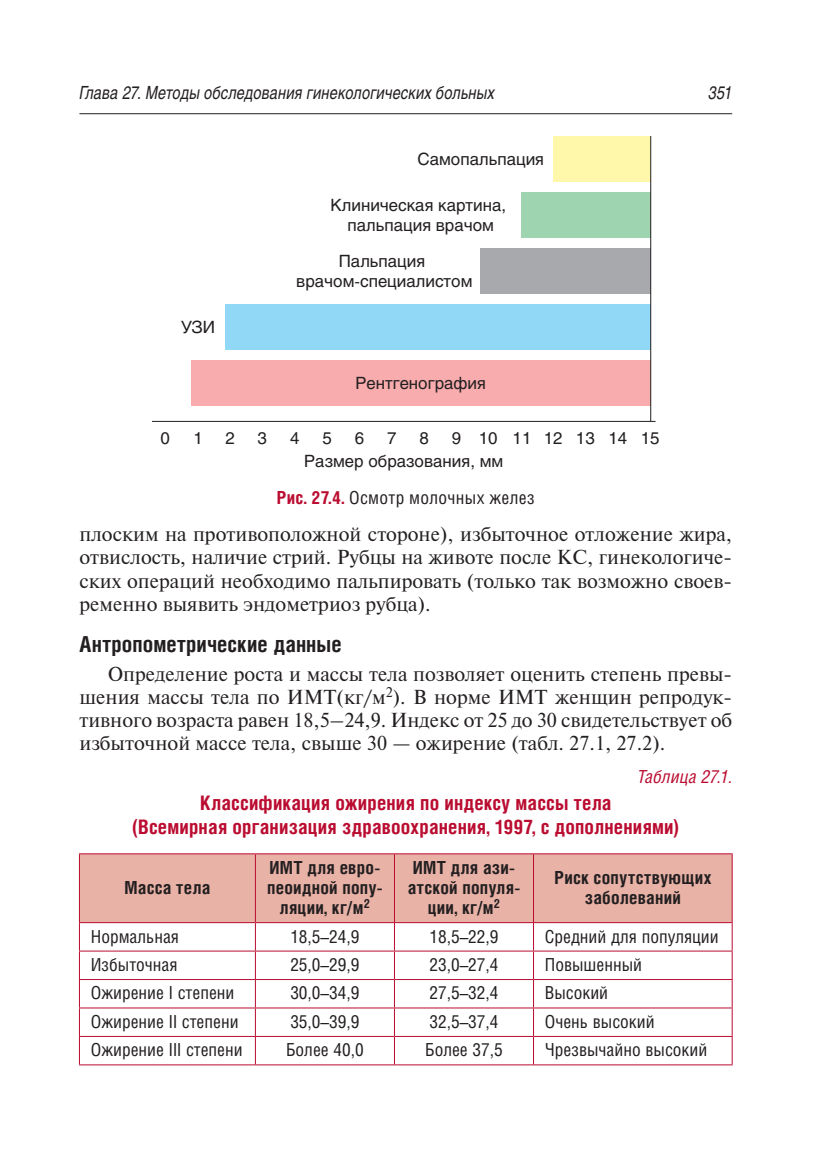
<style>
.page{position:relative;width:823px;height:1168px;background:#fff}
.page>*{position:absolute;margin:0;border:0;box-sizing:border-box;transform-origin:0 0}
.t1{font:700 22px "Helios Cond";letter-spacing:.005em;color:#231f20}
.t2{font:20.2px/23.2px "Newton";color:#231f20;text-align:justify}
.t3{font:700 20px/24px "Helios Cond";letter-spacing:.01em;color:#ba0c30;text-align:center}
.t4{font:18px "Helios Cond";color:#231f20}
.t5{font:700 18px/20px "Helios Cond";letter-spacing:.015em;color:#231f20;text-align:center}
.t6{font:italic 18px "Helios";letter-spacing:.015em;color:#231f20;scale:.8 1}
.t7{font:18px "Helios Cond";letter-spacing:.02em;color:#231f20}
.t8{font:italic 18px "Helios Cond";letter-spacing:.01em;color:#ba0c30}
.t9{font:16.8px/20.2px "Helios";color:#231f20;text-align:center}
.s1{font-weight:700;color:#ba0c30}
</style>
<div class="page">
<hr style="left:79px;top:113px;width:652px;height:1px;background:#231f20">
<div style="left:80px;top:854px;width:651px;height:68px;background:#e9b2a7"></div>
<hr style="left:255px;top:854px;width:1px;height:68px;background:#ba0c30">
<hr style="left:394px;top:854px;width:1px;height:68px;background:#ba0c30">
<hr style="left:532px;top:854px;width:1px;height:68px;background:#ba0c30">
<hr style="left:79px;top:950px;width:315px;height:1px;background:#ba0c30">
<hr style="left:394px;top:950px;width:139px;height:1px;background:#ba0c30">
<hr style="left:533px;top:950px;width:199px;height:1px;background:#ba0c30">
<hr style="left:79px;top:979px;width:315px;height:1px;background:#ba0c30">
<hr style="left:394px;top:979px;width:139px;height:1px;background:#ba0c30">
<hr style="left:533px;top:979px;width:199px;height:1px;background:#ba0c30">
<hr style="left:79px;top:1007px;width:315px;height:1px;background:#ba0c30">
<hr style="left:394px;top:1007px;width:139px;height:1px;background:#ba0c30">
<hr style="left:533px;top:1007px;width:199px;height:1px;background:#ba0c30">
<hr style="left:79px;top:1036px;width:315px;height:1px;background:#ba0c30">
<svg style="left:255px;top:923px;width:1px;height:141px"></svg>
<hr style="left:394px;top:1036px;width:139px;height:1px;background:#ba0c30">
<svg style="left:394px;top:923px;width:1px;height:141px"></svg>
<hr style="left:533px;top:1036px;width:199px;height:1px;background:#ba0c30">
<hr style="left:79px;top:853px;width:176px;height:1px;background:#ba0c30">
<hr style="left:79px;top:854px;width:1px;height:68px;background:#ba0c30">
<hr style="left:255px;top:853px;width:477px;height:1px;background:#ba0c30">
<hr style="left:731px;top:854px;width:1px;height:68px;background:#ba0c30">
<hr style="left:79px;top:922px;width:176px;height:1px;background:#ba0c30">
<hr style="left:255px;top:922px;width:477px;height:1px;background:#ba0c30">
<svg style="left:79px;top:923px;width:1px;height:141px"></svg>
<svg style="left:731px;top:923px;width:1px;height:141px"></svg>
<hr style="left:79px;top:1064px;width:653px;height:1px;background:#ba0c30">
<div style="left:191px;top:360px;width:459px;height:46px;background:#f8acad"></div>
<div style="left:225px;top:304px;width:425px;height:46px;background:#91d8f7"></div>
<div style="left:479px;top:248px;width:171px;height:46px;background:#a8a9ad"></div>
<div style="left:520px;top:192px;width:130px;height:46px;background:#9fd4b0"></div>
<div style="left:553px;top:136px;width:97px;height:46px;background:#fff8aa"></div>
<hr style="left:650px;top:136px;width:1px;height:285px;background:#231f20">
<hr style="left:152px;top:421px;width:503px;height:1px;background:#231f20">
<p class="t6" style="left:79px;top:86px;width:520px">Глава 27. Методы обследования гинекологических больных</p>
<p class="t6" style="left:708px;top:86px;width:31px">351</p>
<p class="t9" style="left:181px;top:319px;width:36px">УЗИ</p>
<p class="t9" style="left:417px;top:151px;width:128px">Самопальпация</p>
<p class="t9" style="left:330px;top:197px;width:177px">Клиническая картина, пальпация врачом</p>
<p class="t9" style="left:296px;top:253px;width:178px">Пальпация врачом-специалистом</p>
<p class="t9" style="left:355px;top:375px;width:132px">Рентгенография</p>
<p class="t9" style="left:160px;top:430px;width:11px">0</p>
<p class="t9" style="left:193px;top:430px;width:11px">1</p>
<p class="t9" style="left:225px;top:430px;width:11px">2</p>
<p class="t9" style="left:257px;top:430px;width:11px">3</p>
<p class="t9" style="left:290px;top:430px;width:11px">4</p>
<p class="t9" style="left:322px;top:430px;width:11px">5</p>
<p class="t9" style="left:354px;top:430px;width:11px">6</p>
<p class="t9" style="left:387px;top:430px;width:11px">7</p>
<p class="t9" style="left:419px;top:430px;width:11px">8</p>
<p class="t9" style="left:304px;top:428px;width:357px;line-height:23.4px;text-align:left;text-indent:147px">9 10 11 12 13 14 15<br>Размер образования, мм</p>
<p class="t7" style="left:276px;top:491px;width:259px"><span class="s1">Рис. 27.4.</span> Осмотр молочных желез</p>
<p class="t2" style="left:79px;top:524px;width:653px">плоским на противоположной стороне), избыточное отложение жира, отвислость, наличие стрий. Рубцы на животе после КС, гинекологиче&shy;ских операций необходимо пальпировать (только так возможно своев&shy;ременно выявить эндометриоз рубца).</p>
<p class="t1" style="left:79px;top:635px;width:263px">Антропометрические данные</p>
<p class="t2" style="left:79px;top:664px;width:653px;text-indent:28px">Определение роста и массы тела позволяет оценить степень превы&shy;шения массы тела по ИМТ(кг/м<sup>2</sup>). В норме ИМТ женщин репродук&shy;тивного возраста равен 18,5–24,9. Индекс от 25 до 30 свидетельствует об избыточной массе тела, свыше 30 — ожирение (табл. 27.1, 27.2).</p>
<p class="t8" style="left:637px;top:770px;width:96px">Таблица 27.1.</p>
<p class="t3" style="left:132px;top:793px;width:548px">Классификация ожирения по индексу массы тела<br>(Всемирная организация здравоохранения, 1997, с дополнениями)</p>
<p class="t5" style="left:124px;top:879px;width:87px">Масса тела</p>
<p class="t5" style="left:267px;top:859px;width:117px">ИМТ для евро&shy;пеоидной попу&shy;ляции, кг/м<sup>2</sup></p>
<p class="t5" style="left:407px;top:859px;width:114px">ИМТ для ази&shy;атской популя&shy;ции, кг/м<sup>2</sup></p>
<p class="t5" style="left:554px;top:869px;width:158px">Риск сопутствующих заболеваний</p>
<p class="t4" style="left:91px;top:930px;width:90px">Нормальная</p>
<p class="t4" style="left:290px;top:930px;width:71px">18,5–24,9</p>
<p class="t4" style="left:429px;top:930px;width:71px">18,5–22,9</p>
<p class="t4" style="left:544px;top:930px;width:175px">Средний для популяции</p>
<p class="t4" style="left:91px;top:958px;width:88px">Избыточная</p>
<p class="t4" style="left:290px;top:958px;width:71px">25,0–29,9</p>
<p class="t4" style="left:429px;top:958px;width:71px">23,0–27,4</p>
<p class="t4" style="left:544px;top:958px;width:99px">Повышенный</p>
<p class="t4" style="left:91px;top:987px;width:145px">Ожирение I степени</p>
<p class="t4" style="left:290px;top:987px;width:71px">30,0–34,9</p>
<p class="t4" style="left:429px;top:987px;width:71px">27,5–32,4</p>
<p class="t4" style="left:544px;top:987px;width:65px">Высокий</p>
<p class="t4" style="left:91px;top:1015px;width:149px">Ожирение II степени</p>
<p class="t4" style="left:290px;top:1015px;width:71px">35,0–39,9</p>
<p class="t4" style="left:429px;top:1015px;width:71px">32,5–37,4</p>
<p class="t4" style="left:544px;top:1015px;width:111px">Очень высокий</p>
<p class="t4" style="left:91px;top:1044px;width:153px">Ожирение III степени</p>
<p class="t4" style="left:286px;top:1044px;width:79px">Более 40,0</p>
<p class="t4" style="left:425px;top:1044px;width:79px">Более 37,5</p>
<p class="t4" style="left:544px;top:1044px;width:164px">Чрезвычайно высокий</p>
</div>
